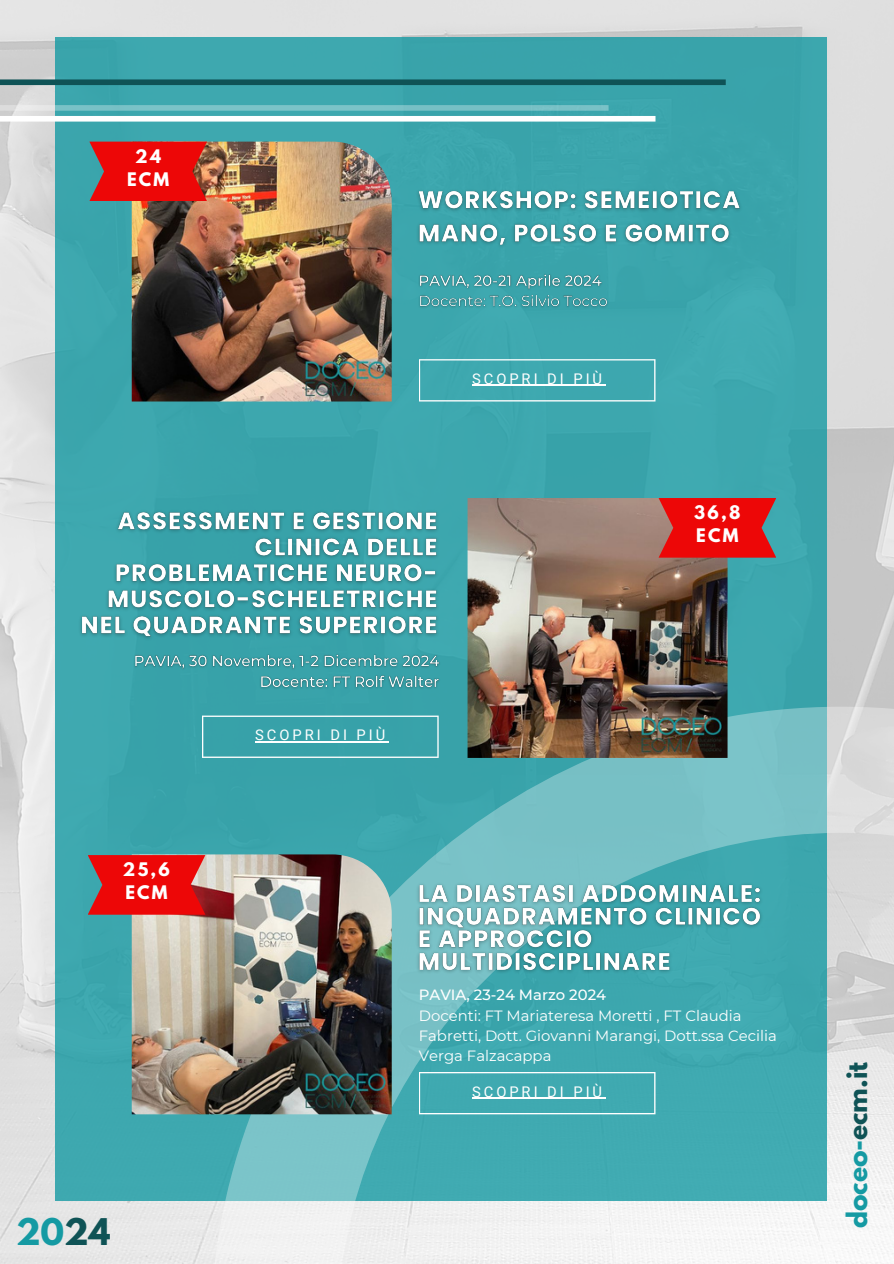
<style>
.page{position:relative;width:894px;height:1264px;background:#fff}
.page>*{position:absolute;margin:0;border:0;box-sizing:border-box;transform-origin:0 0}
.t1{font:700 32.55px "League Spartan";color:#159aa3}
.t2{font:700 24.9px "League Spartan";color:#159aa3}
.t3{font:700 16.5px/22.5px "League Spartan";letter-spacing:.135em;color:#fff}
.t4{font:14.85px/20.2px "Montserrat";color:#fff}
.t5{font:500 14.85px "Montserrat";color:#fff}
.t6{font:14.7px "Roboto";letter-spacing:.2em;color:#fff}
.s1{color:#0f5356}
</style>
<div class="page">
<img style="left:0;top:0;width:893px;height:1263px">
<div style="left:55px;top:38px;width:771px;height:1162px;background:#3ca7ae"></div>
<img style="left:132px;top:142px;width:259px;height:259px">
<svg style="left:419px;top:359px;width:236px;height:42px"></svg>
<svg style="left:210px;top:706px;width:683px;height:557px"></svg>
<div style="left:0;top:79px;width:725px;height:6px;background:#0f5356"></div>
<img style="left:467px;top:498px;width:260px;height:260px">
<svg style="left:202px;top:715px;width:236px;height:43px"></svg>
<div style="left:0;top:116px;width:655px;height:6px;background:#fff"></div>
<svg style="left:0;top:105px;width:608px;height:6px;background:#7fc3c7"></svg>
<svg style="left:89px;top:142px;width:118px;height:59px;background:#dc1715"></svg>
<svg style="left:658px;top:498px;width:118px;height:59px;background:#dd1919"></svg>
<svg style="left:418px;top:1071px;width:237px;height:43px"></svg>
<img style="left:132px;top:854px;width:259px;height:260px">
<svg style="left:88px;top:855px;width:117px;height:59px;background:#df1818"></svg>
<img style="left:418px;top:190px;width:323px;height:57px">
<img style="left:419px;top:274px;width:189px;height:34px">
<hr style="left:472px;top:385px;width:133px;height:1px;background:#fff">
<img style="left:80px;top:511px;width:357px;height:129px">
<img style="left:134px;top:654px;width:306px;height:35px">
<hr style="left:255px;top:741px;width:133px;height:1px;background:#fff">
<img style="left:413px;top:877px;width:355px;height:101px">
<hr style="left:472px;top:1097px;width:133px;height:1px;background:#fff">
<p class="t3" style="left:127px;top:147px;width:44px;text-align:center">24<br>ECM</p>
<p class="t3" style="left:123px;top:860px;width:48px">25,6<br>ECM</p>
<h1 class="t1" style="left:16px;top:1215px;width:96px">20<span class="s1">24</span></h1>
<p class="t6" style="left:472px;top:370px;width:131px">SCOPRI DI PIÙ</p>
<p class="t6" style="left:255px;top:726px;width:131px">SCOPRI DI PIÙ</p>
<p class="t3" style="left:694px;top:503px;width:48px">36,8<br>ECM</p>
<p class="t5" style="left:418px;top:986px;width:189px">PAVIA, 23-24 Marzo 2024</p>
<p class="t4" style="left:418px;top:1005px;width:359px">Docenti: FT Mariateresa Moretti , FT Claudia<br>Fabretti, Dott. Giovanni Marangi, Dott.ssa Cecilia<br>Verga Falzacappa</p>
<p class="t6" style="left:472px;top:1082px;width:131px">SCOPRI DI PIÙ</p>
<h2 class="t2" style="left:844px;top:1228px;width:168px;rotate:-90deg">doceo-<span class="s1">ecm.it</span></h2>
</div>
